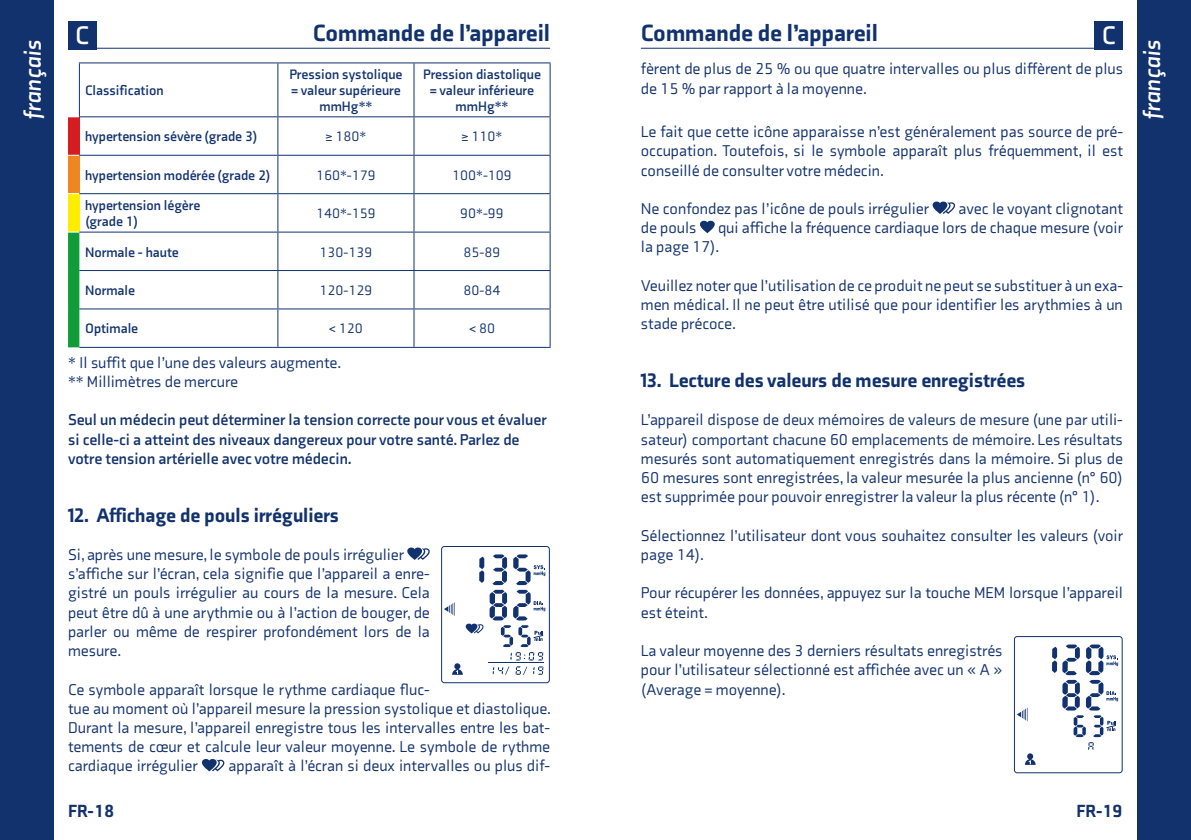
<style>
.page{position:relative;width:1191px;height:840px;background:#fff}
.page>*{position:absolute;margin:0;border:0;box-sizing:border-box;transform-origin:0 0}
.t1{font:700 26px "Axia";color:#fff}
.t2{font:900 24px "Axia";color:#12326e}
.t3{font:italic 700 24px "Axia";color:#fff}
.t4{font:900 20px "Axia";color:#12326e}
.t5{font:900 18px "Axia";color:#12326e}
.t6{font:16px/19.2px "Axia";color:#12326e}
.t7{font:700 16px/19.2px "Axia";color:#12326e}
.t8{font:700 14px/16px "Axia";color:#12326e;text-align:center}
.t9{font:14px "Axia";color:#12326e}
</style>
<div class="page">
<div style="left:1137px;top:0;width:54px;height:839px;background:#12326e"></div>
<div style="left:0;top:0;width:54px;height:839px;background:#12326e"></div>
<hr style="left:641px;top:48px;width:482px;height:1px;background:#12326e">
<hr style="left:68px;top:48px;width:482px;height:1px;background:#12326e">
<div style="left:1094px;top:21px;width:29px;height:28px;background:#12326e"></div>
<div style="left:68px;top:21px;width:28px;height:28px;background:#12326e"></div>
<div style="left:68px;top:117px;width:11px;height:38px;background:#d51c20"></div>
<div style="left:68px;top:155px;width:11px;height:38px;background:#ee8721"></div>
<div style="left:68px;top:193px;width:11px;height:39px;background:#ffed00"></div>
<svg style="left:68px;top:231px;width:11px;height:116px"></svg>
<hr style="left:79px;top:62px;width:199px;height:1px;background:#12326e">
<hr style="left:278px;top:62px;width:136px;height:1px;background:#12326e">
<hr style="left:277px;top:63px;width:1px;height:53px;background:#12326e">
<hr style="left:414px;top:62px;width:136px;height:1px;background:#12326e">
<hr style="left:413px;top:63px;width:1px;height:53px;background:#12326e">
<hr style="left:549px;top:63px;width:1px;height:53px;background:#12326e">
<hr style="left:79px;top:116px;width:199px;height:1px;background:#12326e">
<hr style="left:278px;top:116px;width:136px;height:1px;background:#12326e">
<hr style="left:277px;top:117px;width:1px;height:38px;background:#12326e">
<hr style="left:414px;top:116px;width:136px;height:1px;background:#12326e">
<hr style="left:413px;top:117px;width:1px;height:38px;background:#12326e">
<hr style="left:549px;top:117px;width:1px;height:38px;background:#12326e">
<hr style="left:79px;top:155px;width:199px;height:1px;background:#12326e">
<hr style="left:278px;top:155px;width:136px;height:1px;background:#12326e">
<hr style="left:277px;top:156px;width:1px;height:37px;background:#12326e">
<hr style="left:414px;top:155px;width:136px;height:1px;background:#12326e">
<hr style="left:413px;top:156px;width:1px;height:37px;background:#12326e">
<hr style="left:549px;top:156px;width:1px;height:37px;background:#12326e">
<hr style="left:79px;top:193px;width:199px;height:1px;background:#12326e">
<hr style="left:278px;top:193px;width:136px;height:1px;background:#12326e">
<hr style="left:277px;top:194px;width:1px;height:37px;background:#12326e">
<hr style="left:414px;top:193px;width:136px;height:1px;background:#12326e">
<hr style="left:413px;top:194px;width:1px;height:37px;background:#12326e">
<hr style="left:549px;top:194px;width:1px;height:37px;background:#12326e">
<hr style="left:79px;top:231px;width:199px;height:1px;background:#12326e">
<hr style="left:278px;top:231px;width:136px;height:1px;background:#12326e">
<hr style="left:277px;top:232px;width:1px;height:38px;background:#12326e">
<hr style="left:414px;top:231px;width:136px;height:1px;background:#12326e">
<hr style="left:413px;top:232px;width:1px;height:38px;background:#12326e">
<hr style="left:549px;top:232px;width:1px;height:38px;background:#12326e">
<hr style="left:79px;top:270px;width:199px;height:1px;background:#12326e">
<hr style="left:278px;top:270px;width:136px;height:1px;background:#12326e">
<hr style="left:277px;top:271px;width:1px;height:37px;background:#12326e">
<hr style="left:414px;top:270px;width:136px;height:1px;background:#12326e">
<hr style="left:413px;top:271px;width:1px;height:37px;background:#12326e">
<hr style="left:549px;top:271px;width:1px;height:37px;background:#12326e">
<hr style="left:79px;top:308px;width:199px;height:1px;background:#12326e">
<hr style="left:278px;top:308px;width:136px;height:1px;background:#12326e">
<hr style="left:277px;top:309px;width:1px;height:37px;background:#12326e">
<hr style="left:414px;top:308px;width:136px;height:1px;background:#12326e">
<hr style="left:413px;top:309px;width:1px;height:37px;background:#12326e">
<hr style="left:549px;top:309px;width:1px;height:37px;background:#12326e">
<hr style="left:79px;top:346px;width:199px;height:1px;background:#12326e">
<hr style="left:278px;top:346px;width:136px;height:1px;background:#12326e">
<hr style="left:414px;top:346px;width:136px;height:1px;background:#12326e">
<hr style="left:79px;top:63px;width:1px;height:53px;background:#12326e">
<svg style="left:407px;top:547px;width:23px;height:12px"></svg>
<svg style="left:444px;top:554px;width:101px;height:120px"></svg>
<div style="left:441px;top:545px;width:109px;height:137px;border:1px solid #12326e;border-radius:3px"></div>
<svg style="left:202px;top:759px;width:22px;height:12px"></svg>
<svg style="left:932px;top:201px;width:23px;height:13px"></svg>
<svg style="left:700px;top:220px;width:14px;height:13px"></svg>
<svg style="left:1017px;top:707px;width:11px;height:14px"></svg>
<svg style="left:1052px;top:644px;width:66px;height:105px"></svg>
<svg style="left:1025px;top:753px;width:10px;height:11px"></svg>
<div style="left:1014px;top:635px;width:108px;height:137px;border:1px solid #12326e;border-radius:3px"></div>
<h1 class="t1" style="left:75px;top:20px;width:16px">C</h1>
<h2 class="t2" style="left:313px;top:18px;width:239px">Commande de l’appareil</h2>
<h2 class="t2" style="left:641px;top:18px;width:239px">Commande de l’appareil</h2>
<h1 class="t1" style="left:1101px;top:20px;width:16px">C</h1>
<h2 class="t3" style="left:18px;top:119px;width:81px;rotate:-90deg">français</h2>
<h2 class="t3" style="left:1137px;top:119px;width:81px;rotate:-90deg">français</h2>
<p class="t6" style="left:641px;top:59px;width:483px">fèrent de plus de 25 % ou que quatre intervalles ou plus diffèrent de plus de 15 % par rapport à la moyenne.</p>
<p class="t8" style="left:289px;top:66px;width:114px">Pression systolique = valeur supérieure mmHg**</p>
<p class="t8" style="left:423px;top:66px;width:119px">Pression diastolique = valeur inférieure mmHg**</p>
<p class="t8" style="left:85px;top:82px;width:80px">Classification</p>
<p class="t8" style="left:85px;top:128px;width:174px">hypertension sévère (grade 3)</p>
<p class="t9" style="left:325px;top:128px;width:42px">≥ 180*</p>
<p class="t9" style="left:461px;top:128px;width:42px">≥ 110*</p>
<p class="t8" style="left:85px;top:167px;width:187px">hypertension modérée (grade 2)</p>
<p class="t9" style="left:316px;top:166px;width:61px">160*-179</p>
<p class="t9" style="left:452px;top:166px;width:61px">100*-109</p>
<p class="t8" style="left:85px;top:197px;width:117px;text-align:left">hypertension légère (grade 1)</p>
<p class="t9" style="left:316px;top:205px;width:61px">140*-159</p>
<p class="t9" style="left:460px;top:205px;width:45px">90*-99</p>
<p class="t8" style="left:85px;top:243px;width:95px">Normale - haute</p>
<p class="t9" style="left:319px;top:243px;width:54px">130-139</p>
<p class="t9" style="left:463px;top:243px;width:38px">85-89</p>
<p class="t8" style="left:85px;top:282px;width:52px">Normale</p>
<p class="t9" style="left:319px;top:282px;width:54px">120-129</p>
<p class="t9" style="left:463px;top:282px;width:38px">80-84</p>
<p class="t8" style="left:85px;top:320px;width:55px">Optimale</p>
<p class="t9" style="left:329px;top:320px;width:36px">&lt; 120</p>
<p class="t9" style="left:469px;top:320px;width:28px">&lt; 80</p>
<p class="t6" style="left:68px;top:352px;width:275px">* Il suffit que l’une des valeurs augmente. ** Millimètres de mercure</p>
<p class="t7" style="left:68px;top:410px;width:480px">Seul un médecin peut déterminer la tension correcte pour vous et évaluer si celle-ci a atteint des niveaux dangereux pour votre santé. Parlez de votre tension artérielle avec votre médecin.</p>
<p class="t4" style="left:68px;top:502px;width:272px">12. Affichage de pouls irréguliers</p>
<p class="t6" style="left:68px;top:544px;width:363px">Si, après une mesure, le symbole de pouls irrégulier s’affiche sur l’écran, cela signifie que l’appareil a enre&shy;gistré un pouls irrégulier au cours de la mesure. Cela peut être dû à une arythmie ou à l’action de bouger, de parler ou même de respirer profondément lors de la mesure.</p>
<p class="t6" style="left:68px;top:679px;width:484px">Ce symbole apparaît lorsque le rythme cardiaque fluc-<br>tue au moment où l’appareil mesure la pression systolique et diastolique.<br>Durant la mesure, l’appareil enregistre tous les intervalles entre les bat&shy;tements de cœur et calcule leur valeur moyenne. Le symbole de rythme cardiaque irrégulier</p>
<p class="t6" style="left:229px;top:756px;width:323px">apparaît à l’écran si deux intervalles ou plus dif-</p>
<p class="t6" style="left:641px;top:122px;width:483px;text-align:justify">Le fait que cette icône apparaisse n’est généralement pas source de pré&shy;occupation. Toutefois, si le symbole apparaît plus fréquemment, il est conseillé de consulter votre médecin.</p>
<p class="t6" style="left:641px;top:199px;width:290px">Ne confondez pas l’icône de pouls irrégulier</p>
<p class="t6" style="left:958px;top:199px;width:166px">avec le voyant clignotant</p>
<p class="t6" style="left:641px;top:218px;width:57px">de pouls</p>
<p class="t6" style="left:641px;top:218px;width:483px;text-indent:77px">qui affiche la fréquence cardiaque lors de chaque mesure (voir la page 17).</p>
<p class="t6" style="left:641px;top:276px;width:483px;text-align:justify">Veuillez noter que l’utilisation de ce produit ne peut se substituer à un exa&shy;men médical. Il ne peut être utilisé que pour identifier les arythmies à un stade précoce.</p>
<p class="t4" style="left:641px;top:367px;width:386px">13. Lecture des valeurs de mesure enregistrées</p>
<p class="t6" style="left:641px;top:410px;width:483px;text-align:justify">L’appareil dispose de deux mémoires de valeurs de mesure (une par utili&shy;sateur) comportant chacune 60 emplacements de mémoire. Les résultats mesurés sont automatiquement enregistrés dans la mémoire. Si plus de 60 mesures sont enregistrées, la valeur mesurée la plus ancienne (n° 60) est supprimée pour pouvoir enregistrer la valeur la plus récente (n° 1).</p>
<p class="t6" style="left:641px;top:525px;width:483px">Sélectionnez l’utilisateur dont vous souhaitez consulter les valeurs (voir page 14).</p>
<p class="t6" style="left:641px;top:583px;width:483px">Pour récupérer les données, appuyez sur la touche MEM lorsque l’appareil est éteint.</p>
<p class="t6" style="left:641px;top:640px;width:363px;text-align:justify">La valeur moyenne des 3 derniers résultats enregistrés pour l’utilisateur sélectionné est affichée avec un « A » (Average = moyenne).</p>
<p class="t5" style="left:68px;top:799px;width:48px">FR-18</p>
<p class="t5" style="left:1076px;top:799px;width:48px">FR-19</p>
</div>
